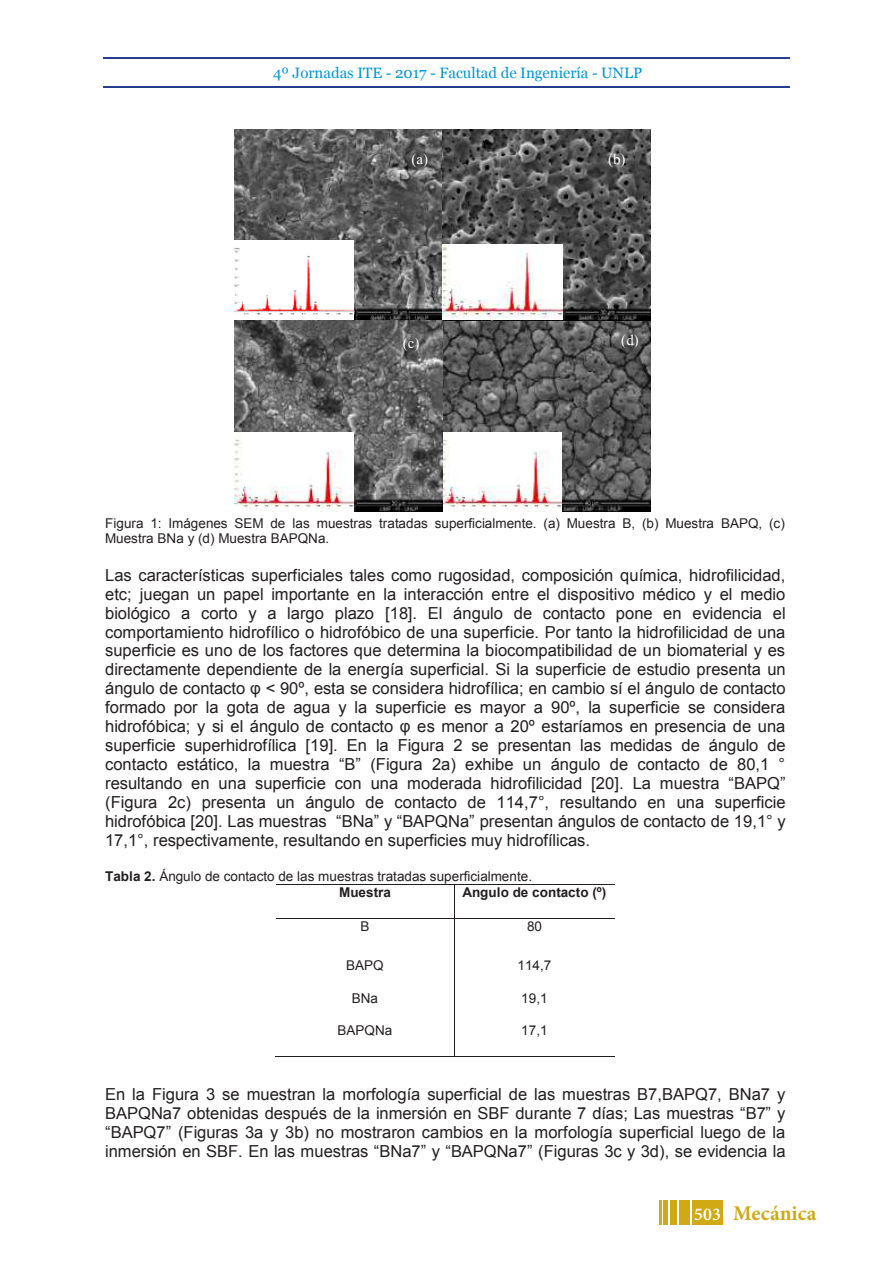
<style>
.page{position:relative;width:893px;height:1263px;background:#fff}
.page>*{position:absolute;margin:0;border:0;box-sizing:border-box;transform-origin:0 0}
.t1{font:700 21px "Minion Pro";letter-spacing:.005em;color:#d0aa14}
.t2{font:16.5px/19px "Arial";color:#231f20;text-align:justify}
.t3{font:15px "Georgia";color:#0095d9}
.t4{font:15px "Times New Roman";color:#fff}
.t5{font:13.5px/15.5px "Arial";color:#231f20}
.t6{font:700 13.5px "Arial";color:#231f20}
.s1{font-style:inherit}
.s2{font-weight:700}
.s3{font-weight:600;font-size:18px;color:#fff}
</style>
<div class="page">
<div style="left:692px;top:1200px;width:31px;height:25px;background:#d0aa14"></div>
<div style="left:679px;top:1200px;width:10px;height:25px;background:#d0aa14"></div>
<div style="left:670px;top:1200px;width:6px;height:25px;background:#d0aa14"></div>
<hr style="left:664px;top:1200px;width:4px;height:25px;background:#d0aa14">
<hr style="left:659px;top:1200px;width:2px;height:25px;background:#d0aa14">
<hr style="left:103px;top:57px;width:687px;height:1px;background:#253f8e">
<hr style="left:103px;top:87px;width:687px;height:1px;background:#253f8e">
<hr style="left:276px;top:884px;width:178px;height:1px;background:#231f20">
<hr style="left:454px;top:884px;width:161px;height:1px;background:#231f20">
<hr style="left:454px;top:885px;width:1px;height:33px;background:#231f20">
<hr style="left:276px;top:918px;width:178px;height:1px;background:#231f20">
<hr style="left:454px;top:918px;width:161px;height:1px;background:#231f20">
<hr style="left:454px;top:919px;width:1px;height:38px;background:#231f20">
<hr style="left:454px;top:957px;width:1px;height:33px;background:#231f20">
<hr style="left:454px;top:990px;width:1px;height:33px;background:#231f20">
<hr style="left:275px;top:1056px;width:179px;height:1px;background:#231f20">
<hr style="left:454px;top:1023px;width:1px;height:33px;background:#231f20">
<hr style="left:454px;top:1056px;width:161px;height:1px;background:#231f20">
<img style="left:234px;top:129px;width:417px;height:383px">
<img style="left:234px;top:240px;width:120px;height:79px">
<img style="left:400px;top:129px;width:39px;height:55px">
<img style="left:442px;top:432px;width:119px;height:79px">
<img style="left:610px;top:308px;width:40px;height:41px">
<img style="left:443px;top:245px;width:119px;height:74px">
<img style="left:597px;top:129px;width:53px;height:47px">
<img style="left:383px;top:311px;width:56px;height:48px">
<img style="left:234px;top:432px;width:120px;height:79px">
<p class="t3" style="left:273px;top:64px;width:371px">4º Jornadas ITE - 2017 - Facultad de Ingeniería - UNLP</p>
<p class="t4" style="left:412px;top:149px;width:18px">(a)</p>
<p class="t4" style="left:403px;top:332px;width:18px">(c)</p>
<p class="t4" style="left:608px;top:149px;width:19px">(b)</p>
<p class="t4" style="left:621px;top:330px;width:19px">(d)</p>
<p class="t5" style="left:105px;top:516px;width:681px">Figura 1: Imágenes SEM de las muestras tratadas superficialmente. (a) Muestra B, (b) Muestra BAPQ, (c)<br>Muestra BNa y (d) Muestra BAPQNa.</p>
<p class="t2" style="left:105px;top:565px;width:682px">Las características superficiales tales como rugosidad, composición química, hidrofilicidad, etc; juegan un papel importante en la interacción entre el dispositivo médico y el medio biológico a corto y a largo plazo [18]. El ángulo de contacto pone en evidencia el comportamiento hidrofílico o hidrofóbico de una superficie. Por tanto la hidrofilicidad de una superficie es uno de los factores que determina la biocompatibilidad de un biomaterial y es directamente dependiente de la energía superficial. Si la superficie de estudio presenta un ángulo de contact<span class="s1">o φ &lt; 90º, esta se considera hi</span>drofílica; en cambio sí el ángulo de contacto formado por la gota de agua y la superficie es mayor a 90º, la superficie se considera <span class="s1">hidrofóbica; y si el ángulo de contacto φ e</span>s menor a 20º estaríamos en presencia de una superficie superhidrofílica [19]. En la Figura 2 se presentan las medidas de ángulo de contacto estático, l<span class="s1">a muestra “B” (Figura 2a) exhibe un ángulo de contacto de 80,1 ° </span>resultando en una superficie con una moderada hidrofilicidad [20<span class="s1">]. La muestra “BAPQ” </span>(Figura 2c) presenta un ángulo de contacto de 114,7°, resultando en una superficie hidrofóbica [20]. Las <span class="s1">muestras “BNa” y “BAPQNa”</span> presentan ángulos de contacto de 19,1° y 17,1°, respectivamente, resultando en superficies muy hidrofílicas.</p>
<p class="t5" style="left:339px;top:868px;width:195px;line-height:16.2px;text-indent:-234px"><span class="s2">Tabla 2.</span> Ángulo de contacto de las muestras tratadas superficialmente.<br><span class="s2">Muestra</span></p>
<p class="t6" style="left:462px;top:884px;width:145px">Angulo de contacto (º)</p>
<p class="t5" style="left:360px;top:919px;width:11px">B</p>
<p class="t5" style="left:527px;top:919px;width:17px">80</p>
<p class="t5" style="left:346px;top:957px;width:39px">BAPQ</p>
<p class="t5" style="left:517px;top:957px;width:35px">114,7</p>
<p class="t5" style="left:352px;top:990px;width:28px">BNa</p>
<p class="t5" style="left:521px;top:990px;width:28px">19,1</p>
<p class="t5" style="left:338px;top:1023px;width:56px">BAPQNa</p>
<p class="t5" style="left:521px;top:1023px;width:28px">17,1</p>
<p class="t2" style="left:105px;top:1084px;width:682px">En la Figura 3 se muestran la morfología superficial de las muestras B7,BAPQ7, BNa7 y <span class="s1">BAPQNa7 obtenidas después de la inmersión en SBF durante 7 días; Las muestras “B7” y “BAPQ7” (Figuras 3a y 3</span>b) no mostraron cambios en la morfología superficial luego de la inmersión en SBF. En las m<span class="s1">uestras “BNa7” y “BAPQNa7”</span> (Figuras 3c y 3d), se evidencia la</p>
<p class="t1" style="left:694px;top:1198px;width:124px"><span class="s3">503</span> Mecánica</p>
</div>
